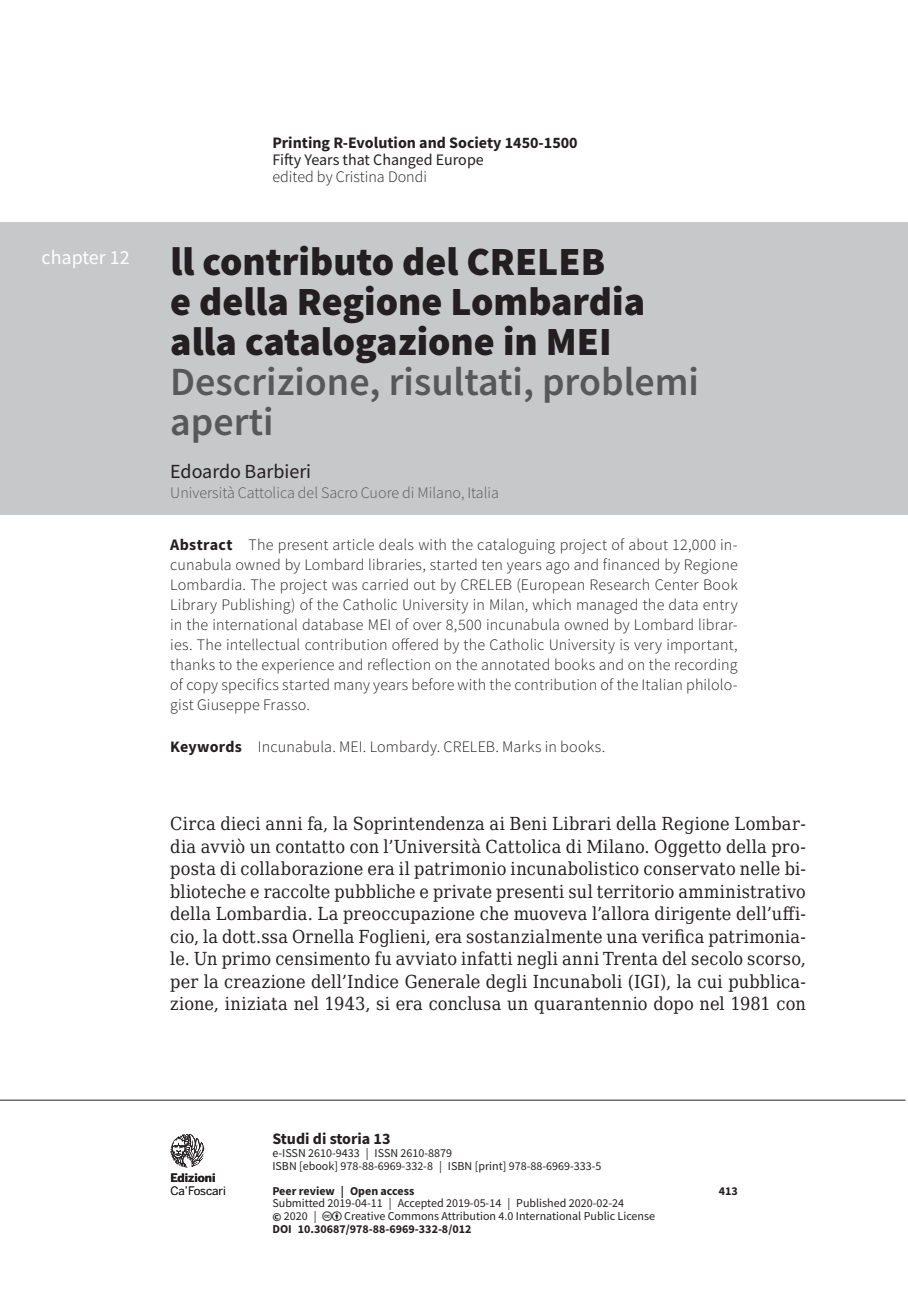
<style>
.page{position:relative;width:908px;height:1304px;background:#fff}
.page>*{position:absolute;margin:0;border:0;box-sizing:border-box;transform-origin:0 0}
.t1{font:900 40px/40px "Source Sans Pro";color:#231f20}
.t2{font:600 40px/40px "Source Sans Pro";color:#57585a}
.t3{font:20px "Source Sans Pro";color:#231f20}
.t4{font:20px "Source Sans Pro";color:#fff}
.t5{font:18px/22.4px "DejaVu Serif Condensed";letter-spacing:.01em;color:#231f20;text-align:justify}
.t6{font:300 16px/20px "Source Sans Pro";letter-spacing:.01em;color:#231f20;text-align:justify}
.t7{font:700 16px "Source Sans Pro";color:#231f20}
.t8{font:300 16px "Source Sans Pro";color:#57585a}
.t9{font:16px "Source Sans Pro";color:#231f20}
.t10{font:12px/12.4px "Source Sans Pro";color:#231f20}
.t11{font:700 12px "Source Sans Pro";color:#231f20}
.t12{font:11.6px "Benton Sans";letter-spacing:-.01em;color:#231f20}
.t13{font:700 11.6px "Benton Sans";color:#231f20}
.s1{font-weight:700}
</style>
<div class="page">
<hr style="left:0;top:1100px;width:905px;height:1px;background:#231f20">
<svg style="left:170px;top:1134px;width:34px;height:33px"></svg>
<div style="left:0;top:223px;width:907px;height:292px;background:#c7c8ca"></div>
<p class="t4" style="left:42px;top:245px;width:90px">chapter 12</p>
<p class="t7" style="left:272px;top:132px;width:307px">Printing R-Evolution and Society 1450-1500</p>
<p class="t9" style="left:272px;top:150px;width:213px">Fifty Years that Changed Europe</p>
<p class="t6" style="left:272px;top:167px;width:156px">edited by Cristina Dondi</p>
<h1 class="t1" style="left:170px;top:241px;width:476px">ll contributo del CRELEB<br>e della Regione Lombardia alla catalogazione in MEI</h1>
<h1 class="t2" style="left:170px;top:362px;width:530px">Descrizione, risultati, problemi aperti</h1>
<p class="t3" style="left:170px;top:459px;width:142px">Edoardo Barbieri</p>
<p class="t8" style="left:170px;top:483px;width:330px">Università Cattolica del Sacro Cuore di Milano, Italia</p>
<p class="t6" style="left:170px;top:534px;width:569px"><span class="s1">Abstract</span> The present article deals with the cataloguing project of about 12,000 in&shy;cunabula owned by Lombard libraries, started ten years ago and financed by Regione Lombardia. The project was carried out by CRELEB (European Research Center Book Library Publishing) of the Catholic University in Milan, which managed the data entry in the international database MEI of over 8,500 incunabula owned by Lombard librar&shy;ies. The intellectual contribution offered by the Catholic University is very important, thanks to the experience and reflection on the annotated books and on the recording of copy specifics started many years before with the contribution of the Italian philolo&shy;gist Giuseppe Frasso.</p>
<p class="t6" style="left:170px;top:737px;width:436px"><span class="s1">Keywords</span> Incunabula. MEI. Lombardy. CRELEB. Marks in books.</p>
<p class="t5" style="left:170px;top:812px;width:636px">Circa dieci anni fa, la Soprintendenza ai Beni Librari della Regione Lombar&shy;dia avviò un contatto con l’Università Cattolica di Milano. Oggetto della pro&shy;posta di collaborazione era il patrimonio incunabolistico conservato nelle bi&shy;blioteche e raccolte pubbliche e private presenti sul territorio amministrativo della Lombardia. La preoccupazione che muoveva l’allora dirigente dell’uffi&shy;cio, la dott.ssa Ornella Foglieni, era sostanzialmente una verifica patrimonia&shy;le. Un primo censimento fu avviato infatti negli anni Trenta del secolo scorso, per la creazione dell’Indice Generale degli Incunaboli (IGI), la cui pubblica&shy;zione, iniziata nel 1943, si era conclusa un quarantennio dopo nel 1981 con</p>
<p class="t13" style="left:170px;top:1171px;width:47px">Edizioni</p>
<p class="t12" style="left:170px;top:1183px;width:57px">Ca’Foscari</p>
<p class="t7" style="left:272px;top:1128px;width:120px">Studi di storia 13</p>
<p class="t10" style="left:272px;top:1147px;width:330px">e-ISSN 2610-9433 | ISSN 2610-8879<br>ISBN [ebook] 978-88-6969-332-8 | ISBN [print] 978-88-6969-333-5</p>
<p class="t11" style="left:272px;top:1182px;width:143px">Peer review | Open access</p>
<p class="t11" style="left:718px;top:1182px;width:21px">413</p>
<p class="t10" style="left:272px;top:1196px;width:353px;line-height:13px">Submitted 2019-04-11 | Accepted 2019-05-14 | Published 2020-02-24 <span class="s1">©</span> 2020 |</p>
<p class="t10" style="left:344px;top:1210px;width:312px">Creative Commons Attribution 4.0 International Public License</p>
<p class="t11" style="left:272px;top:1220px;width:200px">DOI 10.30687/978-88-6969-332-8/012</p>
</div>
